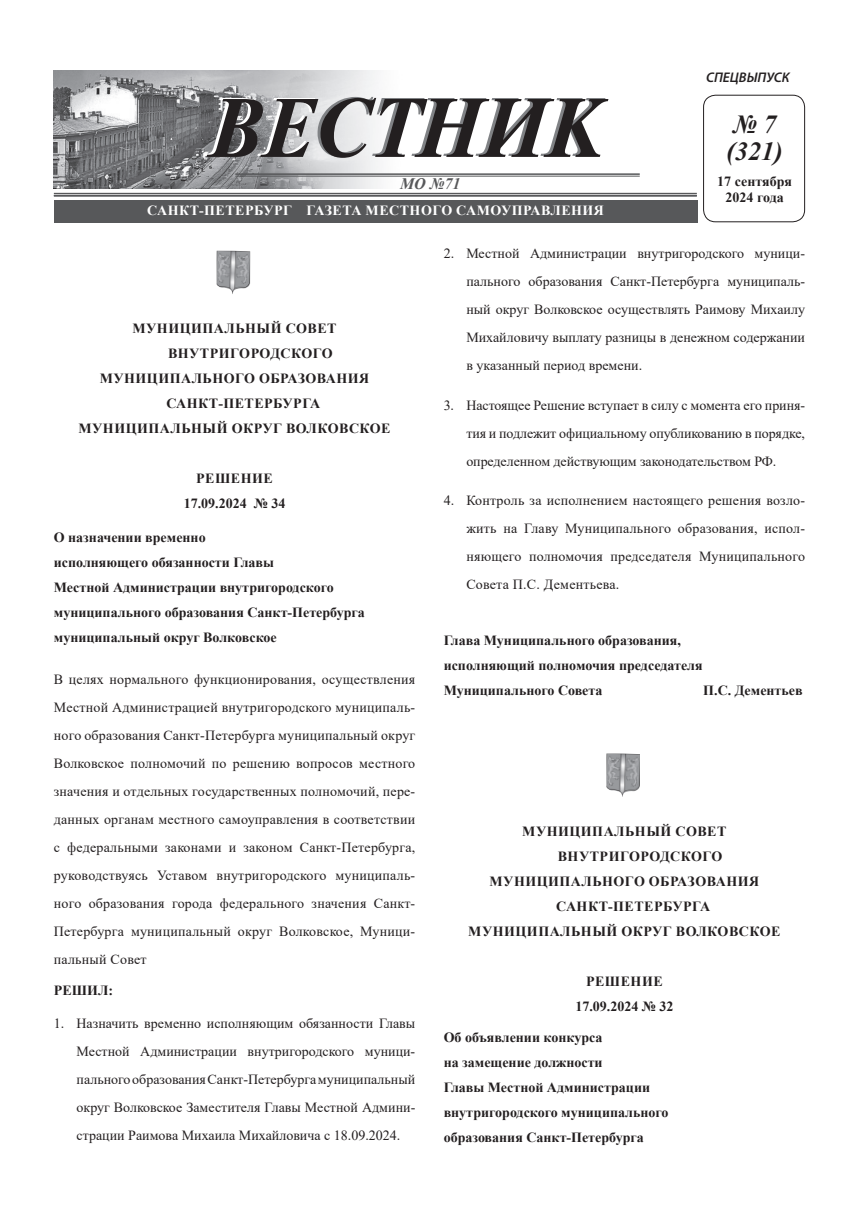
<style>
.page{position:relative;width:859px;height:1208px;background:#fff}
.page>*{position:absolute;margin:0;border:0;box-sizing:border-box;transform-origin:0 0}
.t1{font:italic 78px "Newton C Bold";color:#231f20}
.t2{font:italic 700 26px/27px "Times New Roman";color:#231f20}
.t3{font:italic 700 16px "Times New Roman";color:#57585a}
.t4{font:14px/28px "Times New Roman";color:#231f20;text-align:justify}
.t5{font:700 14px/25px "Times New Roman";color:#231f20;text-align:center}
.t6{font:700 14px "Times New Roman";letter-spacing:.035em;color:#231f20}
.t7{font:700 14px "Times New Roman";letter-spacing:.035em;color:#fff}
.t8{font:italic 600 14px "Myriad Pro";color:#231f20}
.s1{color:#fff}
</style>
<div class="page">
<img style="left:54px;top:71px;width:374px;height:117px">
<hr style="left:235px;top:173px;width:405px;height:2px;background:#57585a">
<hr style="left:235px;top:176px;width:405px;height:1px;background:#57585a">
<div style="left:54px;top:200px;width:643px;height:22px;background:#57585a"></div>
<div style="left:703px;top:95px;width:102px;height:127px;border:1px solid #231f20;border-radius:12px"></div>
<hr style="left:54px;top:196px;width:643px;height:1px;background:#57585a">
<hr style="left:54px;top:193px;width:643px;height:1px;background:#57585a">
<hr style="left:54px;top:195px;width:643px;height:1px;background:#57585a">
<img style="left:217px;top:251px;width:33px;height:43px">
<img style="left:606px;top:753px;width:34px;height:44px">
<h1 class="t1" style="left:201px;top:85px;width:400px"><span class="s1">ВЕ</span>СТНИК</h1>
<p class="t3" style="left:400px;top:172px;width:62px">МО №71</p>
<p class="t7" style="left:147px;top:200px;width:458px">САНКТ-ПЕТЕРБУРГ ГАЗЕТА МЕСТНОГО САМОУПРАВЛЕНИЯ</p>
<p class="t8" style="left:706px;top:70px;width:85px">СПЕЦВЫПУСК</p>
<h2 class="t2" style="left:726px;top:110px;width:58px">№ 7 (321)</h2>
<p class="t5" style="left:717px;top:172px;width:76px;line-height:16.8px">17 сентября<br>2024 года</p>
<p class="t6" style="left:132px;top:318px;width:206px">МУНИЦИПАЛЬНЫЙ СОВЕТ</p>
<p class="t6" style="left:168px;top:343px;width:166px">ВНУТРИГОРОДСКОГО</p>
<p class="t6" style="left:100px;top:368px;width:271px">МУНИЦИПАЛЬНОГО ОБРАЗОВАНИЯ</p>
<p class="t6" style="left:166px;top:393px;width:155px">САНКТ-ПЕТЕРБУРГА</p>
<p class="t6" style="left:79px;top:418px;width:314px">МУНИЦИПАЛЬНЫЙ ОКРУГ ВОЛКОВСКОЕ</p>
<p class="t5" style="left:184px;top:465px;width:103px">РЕШЕНИЕ<br>17.09.2024 № 34</p>
<p class="t5" style="left:54px;top:524px;width:312px;text-align:left">О назначении временно<br>исполняющего обязанности Главы<br>Местной Администрации внутригородского муниципального образования Санкт-Петербурга муниципальный округ Волковское</p>
<p class="t4" style="left:54px;top:665px;width:363px">В целях нормального функционирования, осуществления Местной Администрацией внутригородского муниципаль&shy;ного образования Санкт-Петербурга муниципальный округ Волковское полномочий по решению вопросов местного значения и отдельных государственных полномочий, пере&shy;данных органам местного самоуправления в соответствии с федеральными законами и законом Санкт-Петербурга, руководствуясь Уставом внутригородского муниципаль&shy;ного образования города федерального значения Санкт-Петербурга муниципальный округ Волковское, Муници&shy;пальный Совет</p>
<p class="t5" style="left:54px;top:977px;width:61px">РЕШИЛ:</p>
<p class="t4" style="left:77px;top:1009px;width:340px;text-indent:-23px">1. Назначить временно исполняющим обязанности Главы Местной Администрации внутригородского муници&shy;пального образования Санкт-Петербурга муниципальный округ Волковское Заместителя Главы Местной Админи&shy;страции Раимова Михаила Михайловича с 18.09.2024.</p>
<p class="t4" style="left:466px;top:239px;width:340px;text-indent:-23px">2. Местной Администрации внутригородского муници&shy;пального образования Санкт-Петербурга муниципаль&shy;ный округ Волковское осуществлять Раимову Михаилу Михайловичу выплату разницы в денежном содержании в указанный период времени.</p>
<p class="t4" style="left:466px;top:390px;width:340px;text-indent:-23px">3. Настоящее Решение вступает в силу с момента его приня&shy;тия и подлежит официальному опубликованию в порядке, определенном действующим законодательством РФ.</p>
<p class="t4" style="left:466px;top:486px;width:340px;text-indent:-23px">4. Контроль за исполнением настоящего решения возло&shy;жить на Главу Муниципального образования, испол&shy;няющего полномочия председателя Муниципального Совета П.С. Дементьева.</p>
<p class="t5" style="left:444px;top:627px;width:260px;text-align:left">Глава Муниципального образования, исполняющий полномочия председателя<br>Муниципального Совета</p>
<p class="t5" style="left:703px;top:677px;width:101px">П.С. Дементьев</p>
<p class="t6" style="left:522px;top:821px;width:206px">МУНИЦИПАЛЬНЫЙ СОВЕТ</p>
<p class="t6" style="left:558px;top:846px;width:166px">ВНУТРИГОРОДСКОГО</p>
<p class="t6" style="left:489px;top:871px;width:271px">МУНИЦИПАЛЬНОГО ОБРАЗОВАНИЯ</p>
<p class="t6" style="left:556px;top:896px;width:155px">САНКТ-ПЕТЕРБУРГА</p>
<p class="t6" style="left:468px;top:921px;width:314px">МУНИЦИПАЛЬНЫЙ ОКРУГ ВОЛКОВСКОЕ</p>
<p class="t5" style="left:575px;top:968px;width:100px">РЕШЕНИЕ<br>17.09.2024 № 32</p>
<p class="t5" style="left:444px;top:1024px;width:226px;text-align:left">Об объявлении конкурса<br>на замещение должности<br>Главы Местной Администрации внутригородского муниципального образования Санкт-Петербурга</p>
</div>
